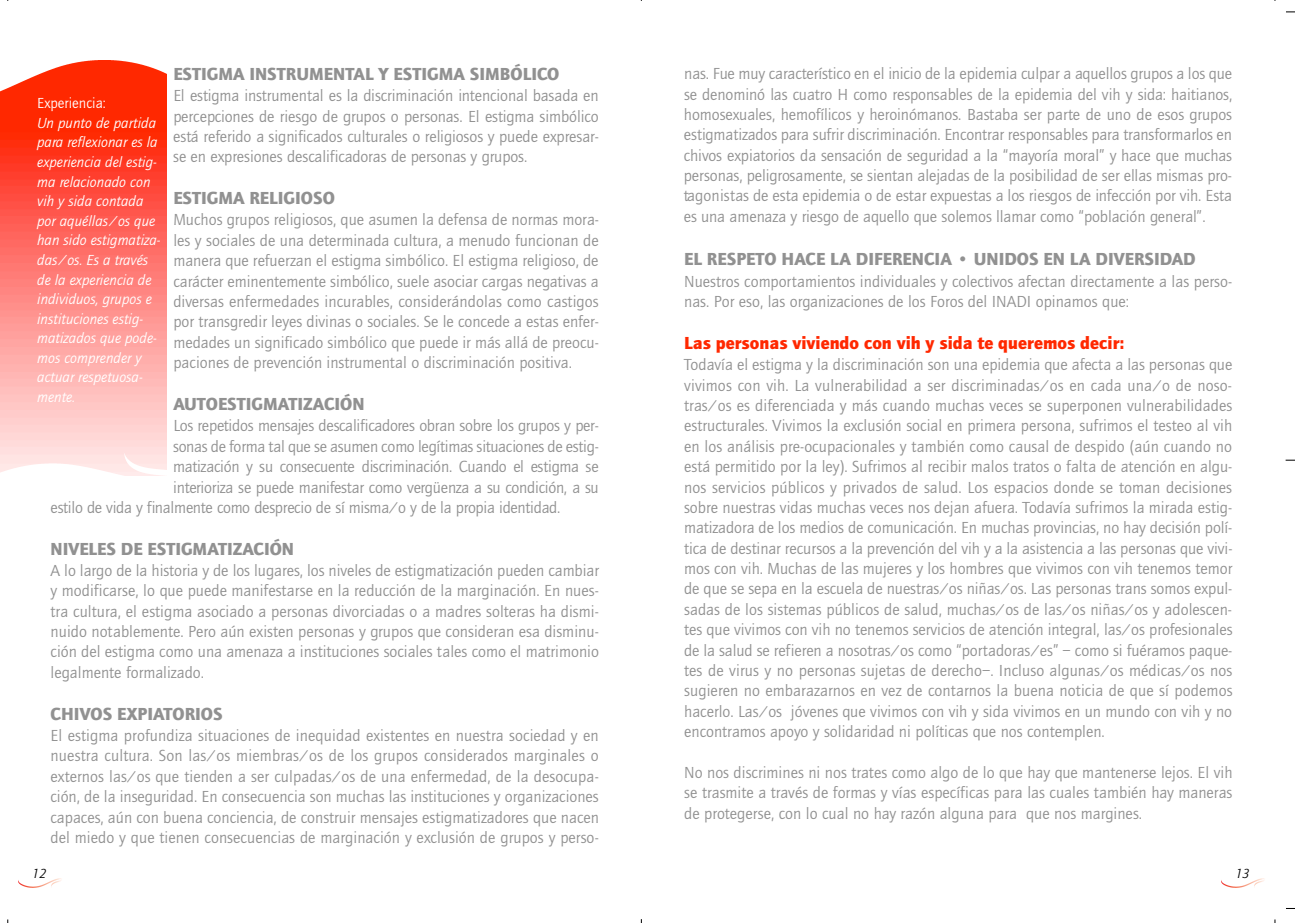
<style>
.page{position:relative;width:1295px;height:923px;background:#fff}
.page>*{position:absolute;margin:0;border:0;box-sizing:border-box;transform-origin:0 0}
.t1{font:900 18.03px "Quay Sans ITC";color:#919191}
.t2{font:900 18.03px "Quay Sans ITC";color:#ff2800}
.t3{font:16.62px/20.3px "Quay Sans ITC";color:#919191;text-align:justify}
.t4{font:16.62px "Quay Sans ITC";letter-spacing:-.02em;color:#919191}
.t5{font:italic 15.05px/19.6px "Quay Sans ITC";color:#fff}
.t6{font:15.05px "Quay Sans ITC";color:#fff}
.t7{font:italic 13.47px "Quay Sans ITC";color:#000}
</style>
<div class="page">
<img style="left:18px;top:878px;width:43px;height:9px">
<img style="left:1221px;top:878px;width:43px;height:9px">
<img style="left:0;top:60px;width:167px;height:415px">
<svg style="left:1286px;top:11px;width:9px;height:2px"></svg>
<p class="t1" style="left:173px;top:66px;width:387px">ESTIGMA INSTRUMENTAL Y ESTIGMA SIMBÓLICO</p>
<p class="t3" style="left:173px;top:87px;width:427px">El estigma instrumental es la discriminación intencional basada en percepciones de riesgo de grupos o personas. El estigma simbólico está referido a significados culturales o religiosos y puede expresar&shy;se en expresiones descalificadoras de personas y gru p o s.</p>
<p class="t1" style="left:173px;top:190px;width:163px">ESTIGMA RELIGIOSO</p>
<p class="t3" style="left:173px;top:211px;width:427px">Muchos grupos religiosos, que asumen la defensa de normas mora&shy;les y sociales de una determinada cultura, a menudo funcionan de manera que refuerzan el estigma simbólico. El estigma religioso, de carácter eminentemente simbólico, suele asociar cargas negativas a diversas enfermedades incurables, considerándolas como castigos por transgredir leyes divinas o sociales. Se le concede a estas enfer&shy;medades un significado simbólico que puede ir más allá de preocu&shy;paciones de prevención instrumental o discriminación positiva.</p>
<p class="t1" style="left:173px;top:396px;width:193px">AUTOESTIGMATIZACIÓN</p>
<p class="t4" style="left:173px;top:418px;width:427px">Los repetidos mensajes descalificadores obran sobre los grupos y per-</p>
<p class="t3" style="left:173px;top:437px;width:427px">sonas de forma tal que se asumen como legítimas situaciones de estig-</p>
<p class="t3" style="left:173px;top:457px;width:427px">matización y su consecuente discriminación. Cuando el estigma se</p>
<p class="t3" style="left:173px;top:478px;width:427px">interioriza se puede manifestar como vergüenza a su condición, a su</p>
<p class="t3" style="left:51px;top:498px;width:511px">estilo de vida y finalmente como desprecio de sí misma/o y de la propia identidad.</p>
<p class="t1" style="left:51px;top:540px;width:245px">NIVELES DE ESTIGMATIZACIÓN</p>
<p class="t3" style="left:51px;top:561px;width:550px">A lo largo de la historia y de los lugares, los niveles de estigmatización pueden cambiar y modificarse, lo que puede manifestarse en la reducción de la marginación. En nues&shy;tra cultura, el estigma asociado a personas divorciadas o a madres solteras ha dismi&shy;nuido notablemente. Pero aún existen personas y grupos que consideran esa disminu&shy;ción del estigma como una amenaza a instituciones sociales tales como el matrimonio legalmente formalizado.</p>
<p class="t1" style="left:51px;top:705px;width:174px">CHIVOS EXPIATORIOS</p>
<p class="t3" style="left:51px;top:726px;width:550px">El estigma profundiza situaciones de inequidad existentes en nuestra sociedad y en nuestra cultura. Son las/os miembras/os de los grupos considerados marginales o externos las/os que tienden a ser culpadas/os de una enfermedad, de la desocupa&shy;ción, de la inseguridad. En consecuencia son muchas las instituciones y organizaciones capaces, aún con buena conciencia, de construir mensajes estigmatizadores que nacen del miedo y que tienen consecuencias de marginación y exclusión de grupos y perso-</p>
<p class="t6" style="left:37px;top:97px;width:70px">Experiencia:</p>
<p class="t5" style="left:37px;top:114px;width:125px">Un punto de partida para reflexionar es la experiencia del estig&shy;ma relacionado con vih y sida contada por aquéllas/os que han sido estigmatiza&shy;das/os. Es a través de la experiencia de individuos, grupos e instituciones estig&shy;matizados que pode&shy;mos comprender y actuar respetuosa&shy;mente.</p>
<p class="t3" style="left:684px;top:64px;width:550px">nas. Fue muy característico en el inicio de la epidemia culpar a aquellos grupos a los qu e se denominó las cuatro H como responsables de la epidemia del vih y sida: haitianos, homosexuales, hemofílicos y heroinómanos. Bastaba ser parte de uno de esos gru p o s estigmatizados para sufrir discriminación. Encontrar responsables para transformarlos en c h ivos expiatorios da sensación de seguridad a la “mayoría moral” y hace que muchas p e rsonas, peligrosamente, se sientan alejadas de la posibilidad de ser ellas mismas pro&shy;ta g o n is tas de esta epidemia o de estar expuestas a los riesgos de infección por vih. Esta es una amenaza y riesgo de aquello que solemos llamar como “población general”.</p>
<p class="t1" style="left:684px;top:251px;width:513px">EL RESPETO HACE LA DIFERENCIA • UNIDOS EN LA DIVERSIDAD</p>
<p class="t3" style="left:684px;top:272px;width:549px">Nuestros comportamientos individuales y colectivos afectan directamente a las perso&shy;nas. Por eso, las organizaciones de los Foros del INADI opinamos que:</p>
<p class="t2" style="left:684px;top:335px;width:442px">Las personas viviendo con vih y sida te queremos decir:</p>
<p class="t3" style="left:684px;top:355px;width:550px">Todavía el estigma y la discriminación son una epidemia que afecta a las personas que vivimos con vih. La vulnerabilidad a ser discriminadas/os en cada una/o de noso&shy;tras/os es diferenciada y más cuando muchas veces se superponen vulnerabilidades estructurales. Vivimos la exclusión social en primera persona, sufrimos el testeo al vih en los análisis pre-ocupacionales y también como causal de despido (aún cuando no está permitido por la ley). Sufrimos al recibir malos tratos o falta de atención en algu&shy;nos servicios públicos y privados de salud. Los espacios donde se toman decisiones sobre nuestras vidas muchas veces nos dejan afuera. Todavía sufrimos la mirada estig&shy;matizadora de los medios de comunicación. En muchas provincias, no hay decisión polí&shy;tica de destinar recursos a la prevención del vih y a la asistencia a las personas que vivi&shy;mos con vih. Muchas de las mujeres y los hombres que vivimos con vih tenemos temor de que se sepa en la escuela de nuestras/os niñas/os. Las personas trans somos expul&shy;sadas de los sistemas públicos de salud, muchas/os de las/os niñas/os y adolescen&shy;tes que vivimos con vih no tenemos servicios de atención integral, las/os profesionales de la salud se refieren a nosotras/os como “portadoras/es” – como si fuéramos paque&shy;tes de virus y no personas sujetas de derecho–. Incluso algunas/os médicas/os nos sugieren no embarazarnos en vez de contarnos la buena noticia de que sí podemos hacerlo. Las/os jóvenes que vivimos con vih y sida vivimos en un mundo con vih y no encontramos apoyo y solidaridad ni políticas que nos contemplen.</p>
<p class="t3" style="left:684px;top:763px;width:550px">No nos discrimines ni nos trates como algo de lo que hay que mantenerse lejos. El vih se trasmite a través de formas y vías específicas para las cuales también hay maneras de protegerse, con lo cual no hay razón alguna para que nos margines.</p>
<p class="t7" style="left:32px;top:866px;width:16px">12</p>
<p class="t7" style="left:1235px;top:866px;width:16px">13</p>
</div>
